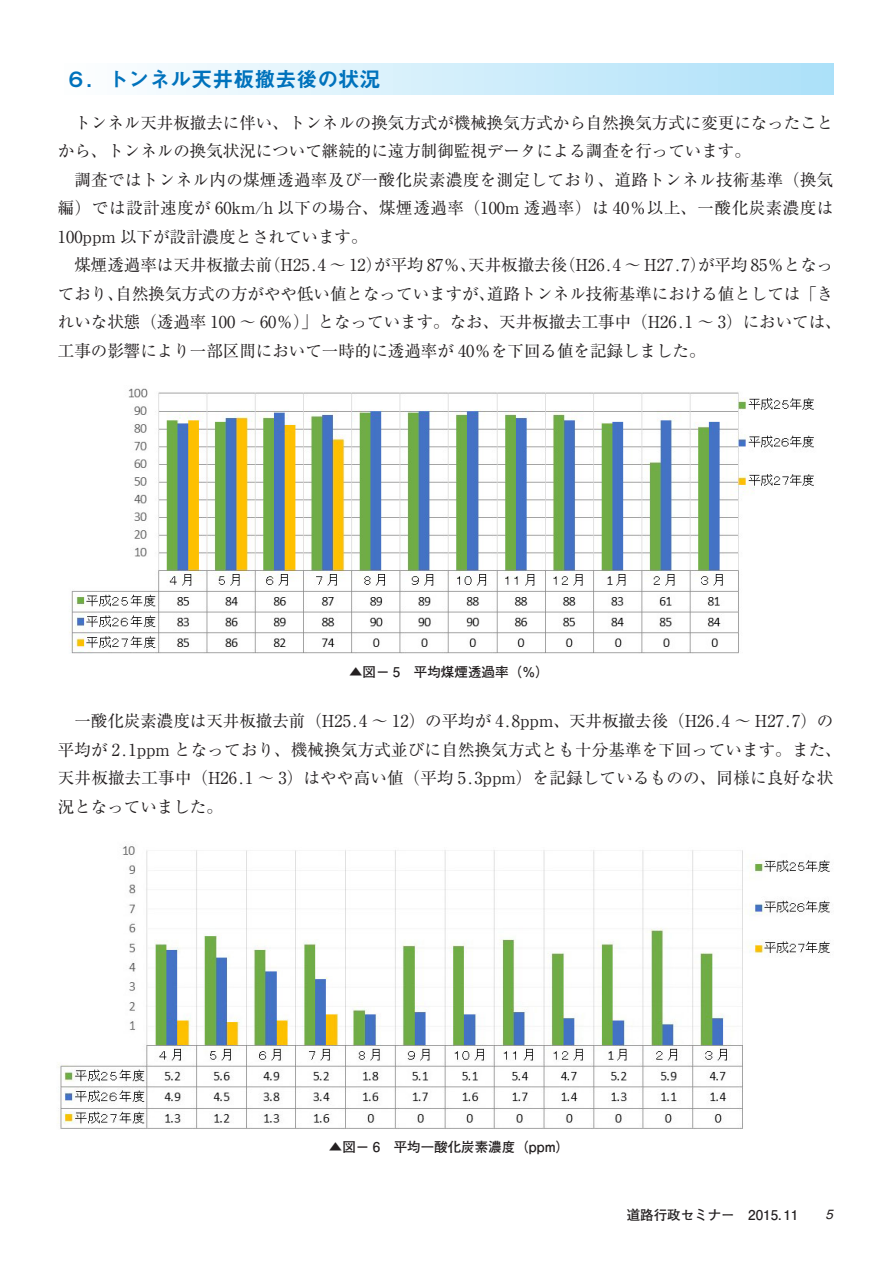
<style>
.page{position:relative;width:893px;height:1263px;background:#fff}
.page>*{position:absolute;margin:0;border:0;box-sizing:border-box;transform-origin:0 0}
.t1{font:21px "Midashi Go Pro MB31 90 msp RKSJ H";color:#0072bc}
.t2{font:16.5px/28.5px "Ryumin Pro Regular 90 msp RKSJ H";color:#231f20}
.t3{font:13.5px "Futo Go B101 Pro Bold 90 msp RKSJ H";color:#231f20}
.s1{font-family:"Helvetica";font-style:italic}
</style>
<div class="page">
<div style="left:58px;top:63px;width:775px;height:32px;background:linear-gradient(to right,#fefefe,#ace0f9)"></div>
<img style="left:69px;top:388px;width:745px;height:266px">
<img style="left:57px;top:846px;width:773px;height:283px">
<p class="t1" style="left:65px;top:71px;width:317px">６．トンネル天井板撤去後の状況</p>
<p class="t2" style="left:58px;top:110px;width:777px;text-indent:16px">トンネル天井板撤去に伴い、トンネルの換気方式が機械換気方式から自然換気方式に変更になったことから、トンネルの換気状況について継続的に遠方制御監視データによる調査を行っています。</p>
<p class="t2" style="left:58px;top:167px;width:777px;text-align:justify;text-indent:16px">調査ではトンネル内の煤煙透過率及び一酸化炭素濃度を測定しており、道路トンネル技術基準（換気編）では設計速度が 60km/h 以下の場合、煤煙透過率（100m 透過率）は 40％以上、一酸化炭素濃度は100ppm 以下が設計濃度とされています。</p>
<p class="t2" style="left:58px;top:253px;width:785px;text-indent:16px">煤煙透過率は天井板撤去前（H25.4 ～ 12）が平均 87％、天井板撤去後（H26.4 ～ H27.7）が平均 85％となっており、自然換気方式の方がやや低い値となっていますが、道路トンネル技術基準における値としては「きれいな状態（透過率 100 ～ 60％）」となっています。なお、天井板撤去工事中（H26.1 ～ 3）においては、工事の影響により一部区間において一時的に透過率が 40％を下回る値を記録しました。</p>
<p class="t3" style="left:349px;top:667px;width:201px">▲図－ 5　平均煤煙透過率（％）</p>
<p class="t2" style="left:58px;top:709px;width:785px;text-indent:16px">一酸化炭素濃度は天井板撤去前（H25.4 ～ 12）の平均が 4.8ppm、天井板撤去後（H26.4 ～ H27.7）の平均が 2.1ppm となっており、機械換気方式並びに自然換気方式とも十分基準を下回っています。また、天井板撤去工事中（H26.1 ～ 3）はやや高い値（平均 5.3ppm）を記録しているものの、同様に良好な状況となっていました。</p>
<p class="t3" style="left:329px;top:1141px;width:242px">▲図－ 6　平均一酸化炭素濃度（ppm）</p>
<p class="t3" style="left:627px;top:1209px;width:208px">道路行政セミナー　2015. 11　　<span class="s1">5</span></p>
</div>
